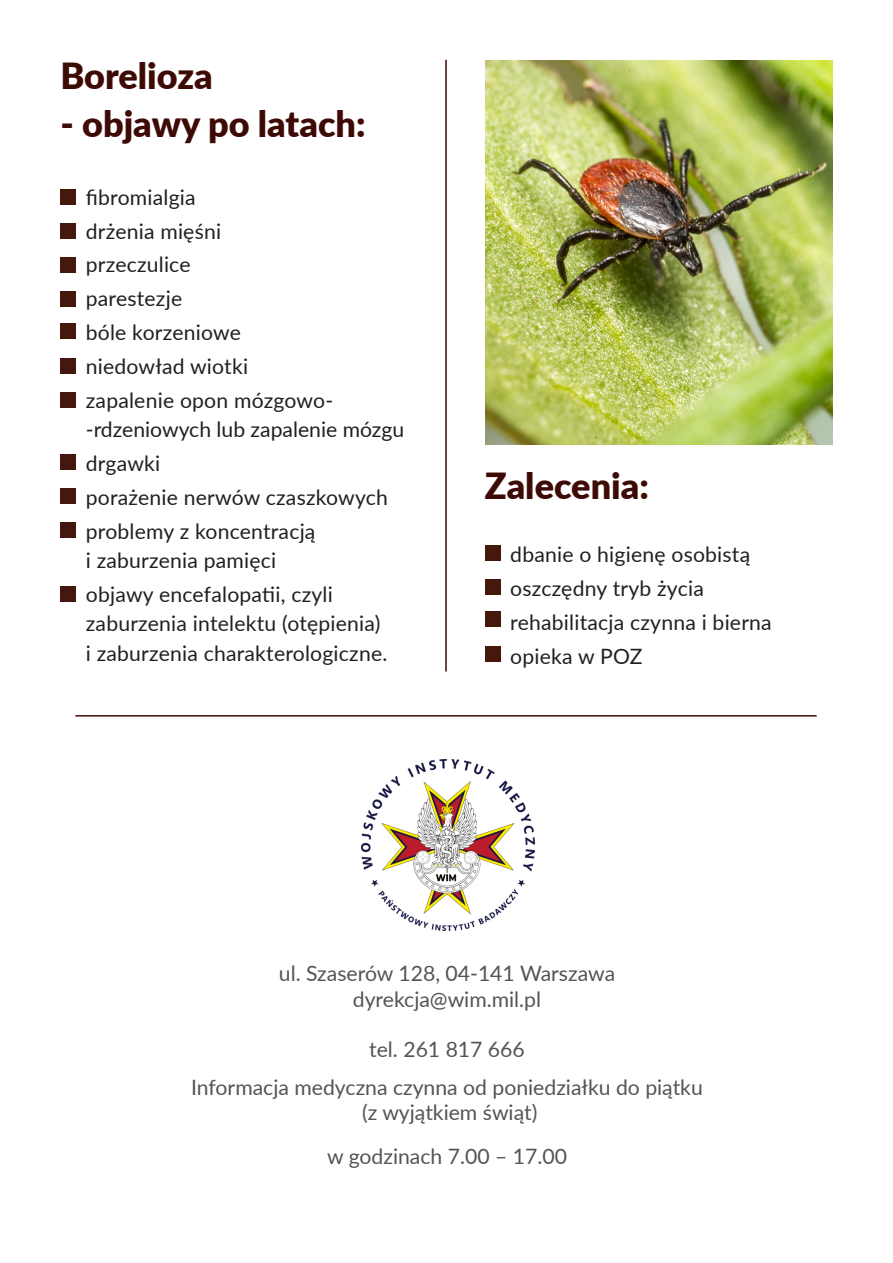
<style>
.page{position:relative;width:893px;height:1263px;background:#fff}
.page>*{position:absolute;margin:0;border:0;box-sizing:border-box;transform-origin:0 0}
.t1{font:900 36px "Lato";color:#3e0a06}
.t2{font:21.15px/29.5px "Lato";letter-spacing:.01em;color:#231f20}
.t3{font:21.15px "Lato";color:#545454}
</style>
<div class="page">
<hr style="left:445px;top:60px;width:2px;height:611px;background:#3e0a06">
<div style="left:60px;top:189px;width:15px;height:15px;background:#45170d"></div>
<div style="left:60px;top:223px;width:15px;height:15px;background:#45170d"></div>
<div style="left:60px;top:257px;width:15px;height:15px;background:#45170d"></div>
<div style="left:60px;top:291px;width:15px;height:15px;background:#45170d"></div>
<div style="left:60px;top:323px;width:15px;height:15px;background:#45170d"></div>
<div style="left:60px;top:358px;width:15px;height:15px;background:#45170d"></div>
<div style="left:60px;top:392px;width:15px;height:15px;background:#45170d"></div>
<div style="left:60px;top:455px;width:15px;height:15px;background:#45170d"></div>
<div style="left:60px;top:489px;width:15px;height:15px;background:#45170d"></div>
<div style="left:60px;top:523px;width:15px;height:15px;background:#45170d"></div>
<div style="left:60px;top:587px;width:15px;height:15px;background:#45170d"></div>
<div style="left:486px;top:545px;width:15px;height:15px;background:#45170d"></div>
<div style="left:486px;top:579px;width:15px;height:15px;background:#45170d"></div>
<div style="left:486px;top:611px;width:15px;height:15px;background:#45170d"></div>
<div style="left:486px;top:646px;width:15px;height:15px;background:#45170d"></div>
<img style="left:361px;top:760px;width:173px;height:170px">
<hr style="left:75px;top:715px;width:742px;height:1px;background:#3e0a06">
<img style="left:486px;top:60px;width:347px;height:384px">
<p class="t1" style="left:60px;top:49px;width:154px">Borelioza</p>
<p class="t1" style="left:60px;top:97px;width:307px">- objawy po latach:</p>
<p class="t2" style="left:86px;top:181px;width:111px">fibromialgia</p>
<p class="t2" style="left:86px;top:215px;width:137px">drżenia mięśni</p>
<p class="t2" style="left:86px;top:249px;width:106px">przeczulice</p>
<p class="t2" style="left:86px;top:283px;width:98px">parestezje</p>
<p class="t2" style="left:86px;top:317px;width:157px">bóle korzeniowe</p>
<p class="t2" style="left:86px;top:350px;width:164px">niedowład wiotki</p>
<p class="t2" style="left:86px;top:384px;width:320px">zapalenie opon mózgowo--rdzeniowych lub zapalenie mózgu</p>
<p class="t2" style="left:86px;top:448px;width:76px">drgawki</p>
<p class="t2" style="left:86px;top:481px;width:304px">porażenie nerwów czaszkowych</p>
<p class="t2" style="left:86px;top:515px;width:231px">problemy z koncentracją i zaburzenia pamięci</p>
<p class="t2" style="left:86px;top:578px;width:303px">objawy encefalopatii, czyli zaburzenia intelektu (otępienia) i zaburzenia charakterologiczne.</p>
<p class="t1" style="left:485px;top:459px;width:166px">Zalecenia:</p>
<p class="t2" style="left:510px;top:539px;width:241px">dbanie o higienę osobistą</p>
<p class="t2" style="left:510px;top:573px;width:195px">oszczędny tryb życia</p>
<p class="t2" style="left:510px;top:606px;width:263px">rehabilitacja czynna i bierna</p>
<p class="t2" style="left:510px;top:640px;width:134px">opieka w POZ</p>
<p class="t3" style="left:279px;top:958px;width:338px">ul. Szaserów 128, 04-141 Warszawa</p>
<p class="t3" style="left:353px;top:984px;width:190px">dyrekcja@wim.mil.pl</p>
<p class="t3" style="left:369px;top:1035px;width:157px">tel. 261 817 666</p>
<p class="t3" style="left:191px;top:1072px;width:513px">Informacja medyczna czynna od poniedziałku do piątku</p>
<p class="t3" style="left:362px;top:1097px;width:177px">(z wyjątkiem świąt)</p>
<p class="t3" style="left:327px;top:1141px;width:241px">w godzinach 7.00 – 17.00</p>
</div>
